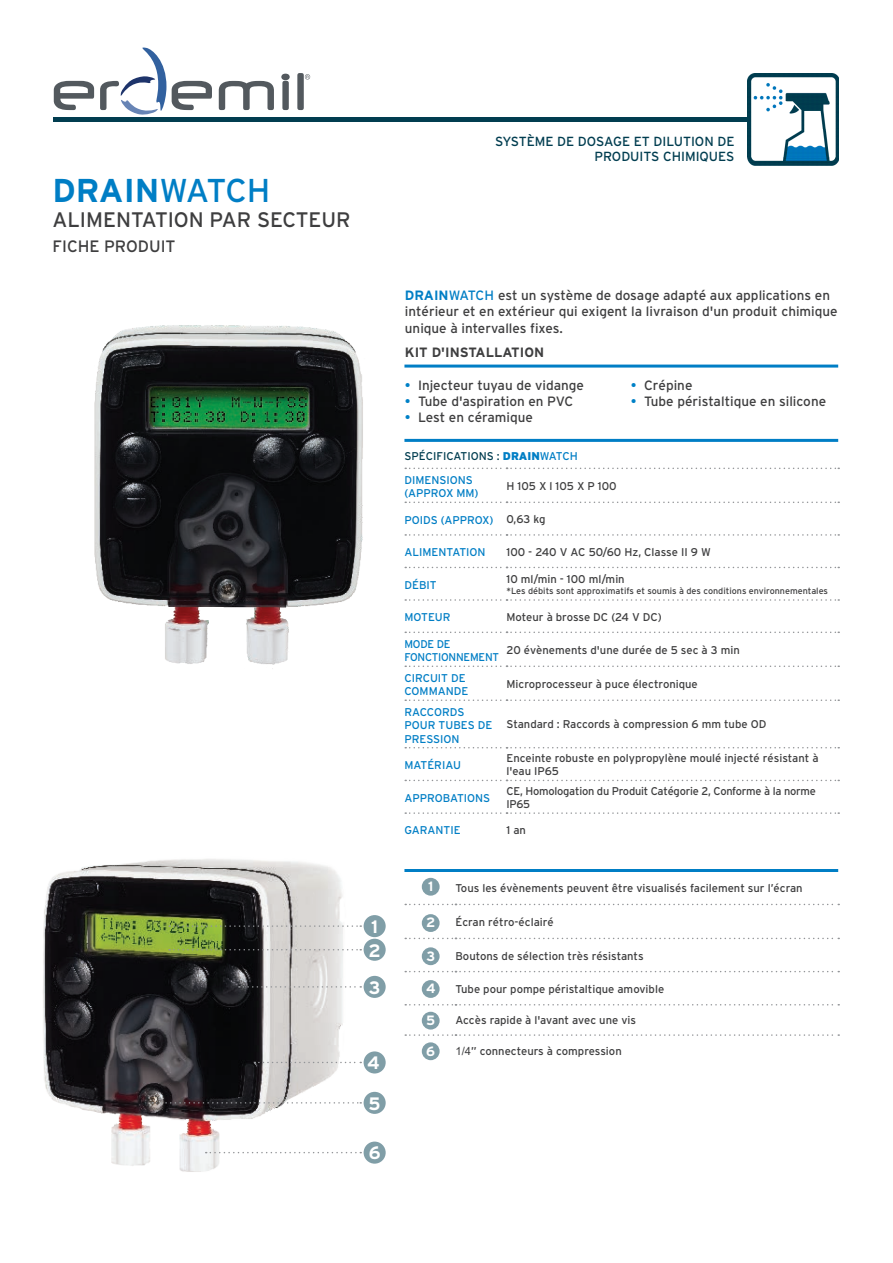
<style>
.page{position:relative;width:893px;height:1263px;background:#fff}
.page>*{position:absolute;margin:0;border:0;box-sizing:border-box;transform-origin:0 0}
.t1{font:700 33px "Interstate";color:#007ec5}
.t2{font:21px "Interstate";color:#3e3e3f}
.t3{font:700 18px "Interstate";color:#fff}
.t4{font:16.5px "Interstate";color:#3e3e3f}
.t5{font:13.5px/16.2px "Interstate";color:#3e3e3f}
.t6{font:700 13.5px "Interstate";color:#3e3e3f}
.t7{font:700 13.5px "Interstate";color:#fff}
.RUNNING_HEAD_RIGHT{font:13.2px/15px "Interstate";color:#013d50;text-align:right}
.TABLE_TEXT{font:11.25px/13.5px "Interstate";color:#3e3e3f}
.TABLE_TITLE_TEXT{font:11.25px/13.5px "Interstate";color:#007ec5}
.TABLE_TEXT-2{font:11.25px/13.5px "Interstate";letter-spacing:-.02em;color:#3e3e3f}
.KEY_FEATURE_SUBTITLE{font:11.25px "Interstate";color:#013d50}
.TABLE_TITLE_TEXT-2{font:11.25px/13.5px "Interstate";letter-spacing:-.02em;color:#007ec5;scale:.96 1}
.t8{font:9px "Interstate";color:#3e3e3f}
.s1{font-weight:400}
.s2{font-weight:700;color:#007ec5}
.s3{color:#007ec5}
.s4{color:#0081c7}
.s5{font-weight:900;color:#007ec5}
.s6{font-family:"Arial"}
</style>
<div class="page">
<img style="left:43px;top:859px;width:310px;height:313px">
<svg style="left:405px;top:468px;width:434px;height:1px"></svg>
<svg style="left:405px;top:502px;width:434px;height:1px"></svg>
<svg style="left:405px;top:534px;width:434px;height:2px"></svg>
<svg style="left:405px;top:567px;width:434px;height:1px"></svg>
<svg style="left:405px;top:599px;width:434px;height:2px"></svg>
<svg style="left:405px;top:631px;width:434px;height:2px"></svg>
<svg style="left:405px;top:665px;width:434px;height:2px"></svg>
<svg style="left:405px;top:699px;width:434px;height:2px"></svg>
<svg style="left:405px;top:747px;width:434px;height:1px"></svg>
<svg style="left:405px;top:780px;width:434px;height:1px"></svg>
<svg style="left:405px;top:812px;width:434px;height:2px"></svg>
<hr style="left:404px;top:439px;width:434px;height:3px;background:#007ec5">
<svg style="left:169px;top:949px;width:192px;height:1px"></svg>
<svg style="left:239px;top:986px;width:122px;height:2px"></svg>
<svg style="left:254px;top:1062px;width:107px;height:1px"></svg>
<svg style="left:405px;top:904px;width:434px;height:1px"></svg>
<svg style="left:405px;top:938px;width:434px;height:1px"></svg>
<svg style="left:405px;top:971px;width:434px;height:1px"></svg>
<svg style="left:405px;top:1004px;width:434px;height:1px"></svg>
<svg style="left:405px;top:1034px;width:434px;height:2px"></svg>
<hr style="left:404px;top:869px;width:434px;height:3px;background:#007ec5">
<div style="left:364px;top:939px;width:22px;height:22px;background:#809ea7;border-radius:50%"></div>
<div style="left:364px;top:976px;width:22px;height:22px;background:#809ea7;border-radius:50%"></div>
<div style="left:364px;top:1051px;width:22px;height:22px;background:#809ea7;border-radius:50%"></div>
<svg style="left:422px;top:878px;width:18px;height:18px"></svg>
<div style="left:422px;top:914px;width:18px;height:18px;background:#809ea7;border-radius:50%"></div>
<svg style="left:422px;top:947px;width:18px;height:18px"></svg>
<div style="left:422px;top:980px;width:18px;height:18px;background:#809ea7;border-radius:50%"></div>
<div style="left:422px;top:1012px;width:18px;height:17px;background:#809ea7;border-radius:50%"></div>
<hr style="left:53px;top:117px;width:719px;height:4px;background:#013d50">
<img style="left:747px;top:73px;width:92px;height:92px">
<svg style="left:152px;top:1102px;width:209px;height:1px"></svg>
<div style="left:364px;top:1092px;width:22px;height:22px;background:#809ea7;border-radius:50%"></div>
<svg style="left:422px;top:1042px;width:18px;height:18px"></svg>
<svg style="left:206px;top:1152px;width:155px;height:1px"></svg>
<svg style="left:364px;top:1141px;width:22px;height:23px"></svg>
<hr style="left:404px;top:365px;width:434px;height:3px;background:#007ec5">
<img style="left:94px;top:325px;width:269px;height:344px">
<svg style="left:169px;top:925px;width:192px;height:2px"></svg>
<div style="left:364px;top:915px;width:22px;height:22px;background:#809ea7;border-radius:50%"></div>
<svg style="left:54px;top:81px;width:40px;height:29px"></svg>
<svg style="left:172px;top:81px;width:40px;height:29px"></svg>
<svg style="left:219px;top:81px;width:55px;height:29px"></svg>
<svg style="left:281px;top:74px;width:9px;height:36px"></svg>
<svg style="left:100px;top:47px;width:66px;height:68px"></svg>
<svg style="left:297px;top:73px;width:13px;height:37px"></svg>
<p class="t1" style="left:53px;top:172px;width:219px">DRAIN<span class="s1">WATCH</span></p>
<p class="t2" style="left:53px;top:208px;width:300px">ALIMENTATION PAR SECTEUR</p>
<p class="t4" style="left:53px;top:237px;width:125px">FICHE PRODUIT</p>
<p class="t3" style="left:371px;top:916px;width:8px">1</p>
<p class="t3" style="left:368px;top:940px;width:14px">2</p>
<p class="t3" style="left:369px;top:977px;width:13px">3</p>
<p class="t3" style="left:367px;top:1053px;width:14px">4</p>
<p class="t3" style="left:369px;top:1093px;width:14px">5</p>
<p class="t3" style="left:369px;top:1143px;width:13px">6</p>
<p class="RUNNING_HEAD_RIGHT" style="left:495px;top:134px;width:241px">SYSTÈME DE DOSAGE ET DILUTION DE<br>PRODUITS CHIMIQUES</p>
<p class="t5" style="left:405px;top:287px;width:434px"><span class="s2">DRAIN</span><span class="s3">WATCH</span> est un système de dosage adapté aux applications en intérieur et en extérieur qui exigent la livraison d'un produit chimique unique à intervalles fixes.</p>
<p class="t6" style="left:405px;top:345px;width:141px">KIT D'INSTALLATION</p>
<p class="t5" style="left:405px;top:377px;width:181px"><span class="s4">•</span> Injecteur tuyau de vidange</p>
<p class="t5" style="left:405px;top:393px;width:170px"><span class="s4">•</span> Tube d'aspiration en PVC</p>
<p class="t5" style="left:405px;top:409px;width:129px"><span class="s4">•</span> Lest en céramique</p>
<p class="KEY_FEATURE_SUBTITLE" style="left:404px;top:450px;width:175px">SPÉCIFICATIONS : <span class="s5">DRAIN</span><span class="s3">WATCH</span></p>
<p class="TABLE_TITLE_TEXT" style="left:404px;top:473px;width:70px">DIMENSIONS</p>
<p class="TABLE_TITLE_TEXT" style="left:404px;top:486px;width:76px">(APPROX MM)</p>
<p class="TABLE_TEXT" style="left:506px;top:479px;width:112px">H 105 X l 105 X P 100</p>
<p class="t5" style="left:631px;top:377px;width:63px"><span class="s4">•</span> Crépine</p>
<p class="t5" style="left:631px;top:393px;width:197px"><span class="s4">•</span> Tube péristaltique en silicone</p>
<p class="TABLE_TITLE_TEXT" style="left:404px;top:513px;width:91px">POIDS (APPROX)</p>
<p class="TABLE_TEXT" style="left:506px;top:512px;width:41px">0,63 kg</p>
<p class="TABLE_TITLE_TEXT" style="left:404px;top:545px;width:83px">ALIMENTATION</p>
<p class="TABLE_TEXT" style="left:506px;top:545px;width:206px">100 - 240 V AC 50/60 Hz, Classe II 9 W</p>
<p class="TABLE_TITLE_TEXT" style="left:404px;top:578px;width:34px">DÉBIT</p>
<p class="TABLE_TEXT" style="left:506px;top:572px;width:120px">10 ml/min - 100 ml/min</p>
<p class="t8" style="left:506px;top:585px;width:323px">*Les débits sont approximatifs et soumis à des conditions environnementales</p>
<p class="TABLE_TITLE_TEXT" style="left:404px;top:610px;width:48px">MOTEUR</p>
<p class="TABLE_TEXT" style="left:506px;top:610px;width:157px">Moteur à brosse DC (24 V DC)</p>
<p class="TABLE_TITLE_TEXT-2" style="left:404px;top:637px;width:100px">MODE DE<br>FONCTIONNEMENT</p>
<p class="TABLE_TEXT" style="left:506px;top:643px;width:235px">20 évènements d'une durée de 5 sec à 3 min</p>
<p class="TABLE_TITLE_TEXT" style="left:404px;top:671px;width:65px">CIRCUIT DE<br>COMMANDE</p>
<p class="TABLE_TEXT" style="left:506px;top:677px;width:193px">Microprocesseur à puce électronique</p>
<p class="TABLE_TITLE_TEXT" style="left:404px;top:705px;width:89px">RACCORDS<br>POUR TUBES DE<br>PRESSION</p>
<p class="TABLE_TEXT" style="left:506px;top:718px;width:261px">Standard : Raccords à compression 6 mm tube OD</p>
<p class="TABLE_TITLE_TEXT" style="left:404px;top:758px;width:58px">MATÉRIAU</p>
<p class="TABLE_TEXT" style="left:506px;top:751px;width:313px">Enceinte robuste en polypropylène moulé injecté résistant à l'eau IP65</p>
<p class="TABLE_TITLE_TEXT" style="left:404px;top:791px;width:87px">APPROBATIONS</p>
<p class="TABLE_TEXT-2" style="left:506px;top:784px;width:311px">CE, Homologation du Produit Catégorie 2, Conforme à la norme<br>IP65</p>
<p class="TABLE_TITLE_TEXT" style="left:404px;top:824px;width:58px">GARANTIE</p>
<p class="TABLE_TEXT" style="left:506px;top:823px;width:21px">1 an</p>
<p class="t7" style="left:428px;top:879px;width:7px">1</p>
<p class="t7" style="left:426px;top:915px;width:11px">2</p>
<p class="t7" style="left:426px;top:948px;width:10px">3</p>
<p class="t7" style="left:426px;top:981px;width:11px">4</p>
<p class="t7" style="left:426px;top:1013px;width:11px">5</p>
<p class="t7" style="left:426px;top:1043px;width:10px">6</p>
<p class="TABLE_TEXT" style="left:455px;top:881px;width:349px">Tous les évènements peuvent être visualisés facilement sur l’écran</p>
<p class="TABLE_TEXT" style="left:455px;top:915px;width:100px">Écran rétro-éclairé</p>
<p class="TABLE_TEXT" style="left:455px;top:949px;width:190px">Boutons de sélection très résistants</p>
<p class="TABLE_TEXT" style="left:455px;top:982px;width:210px">Tube pour pompe péristaltique amovible</p>
<p class="TABLE_TEXT" style="left:455px;top:1014px;width:182px">Accès rapide à l'avant avec une vis</p>
<p class="TABLE_TEXT" style="left:455px;top:1044px;width:168px"><span class="s6">1/4</span>” connecteurs à compression</p>
</div>
